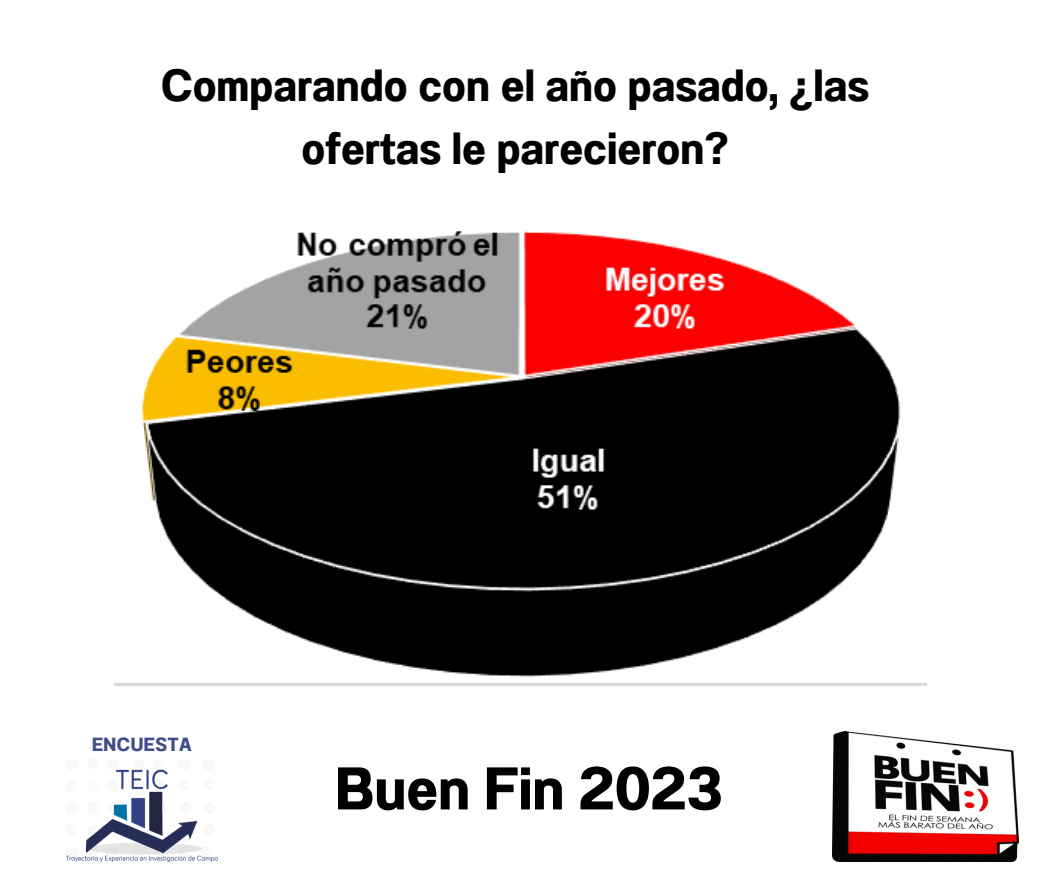
<style>
.page{position:relative;width:1058px;height:887px;background:#fff}
.page>*{position:absolute;margin:0;border:0;box-sizing:border-box;transform-origin:0 0}
.t1{font:60px "Anantason Bold Wd 87";color:#000}
.t2{font:45px/63px "Anantason Bold Wd 87";color:#000;text-align:center}
.t3{font:19.05px "Anantason Bold Wd 87";letter-spacing:.03em;color:#3e4e8a}
</style>
<div class="page">
<img style="left:66px;top:758px;width:151px;height:103px">
<img style="left:833px;top:731px;width:185px;height:130px">
<img style="left:115px;top:231px;width:811px;height:454px">
<p class="t2" style="left:161px;top:54px;width:709px">Comparando con el año pasado, ¿las ofertas le parecieron?</p>
<p class="t3" style="left:92px;top:733px;width:101px">ENCUESTA</p>
<p class="t1" style="left:335px;top:753px;width:388px">Buen Fin 2023</p>
</div>
